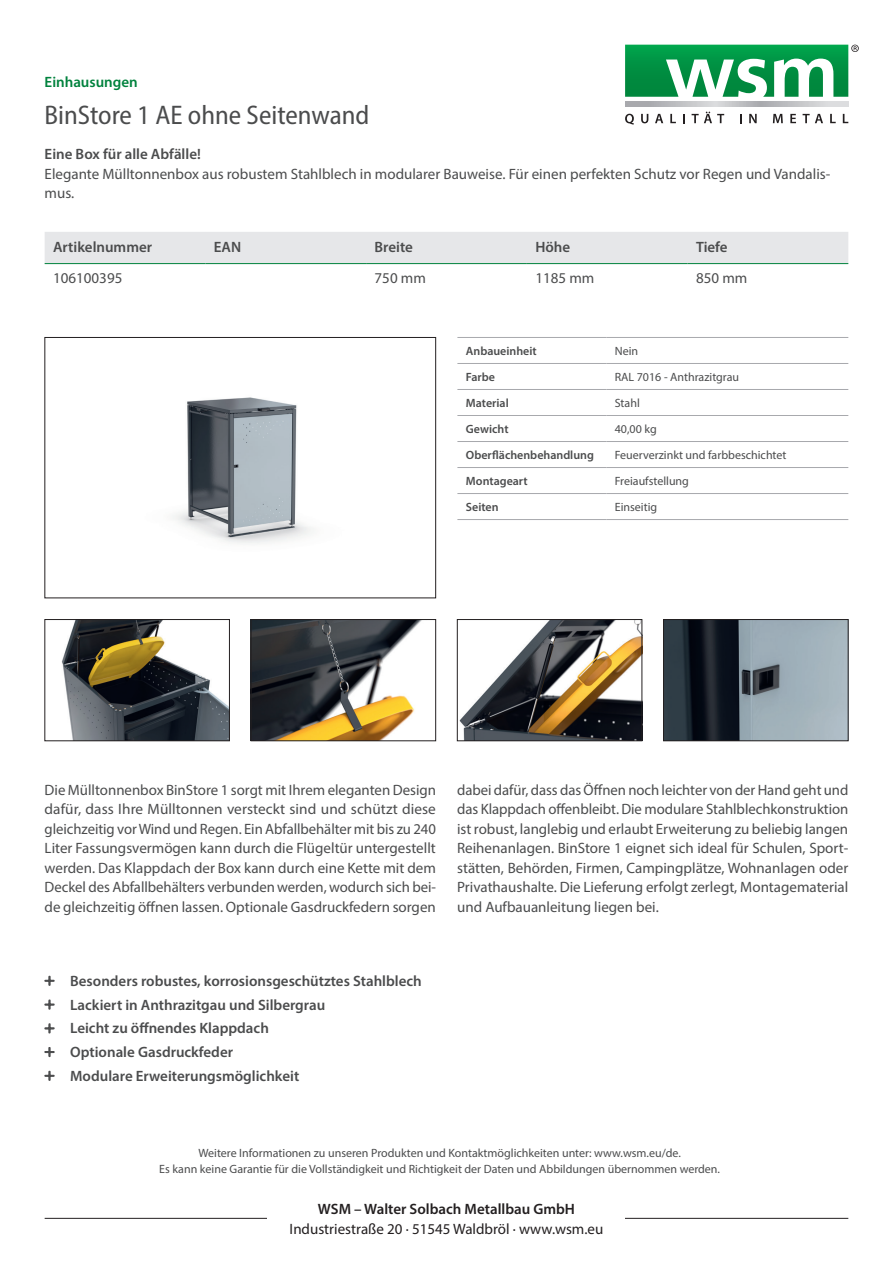
<style>
.page{position:relative;width:893px;height:1263px;background:#fff}
.page>*{position:absolute;margin:0;border:0;box-sizing:border-box;transform-origin:0 0}
.t1{font:semi-condensed 27px "Myriad Pro";color:#4b4c4d}
.t2{font:15px/19.5px "Myriad Pro";color:#4b4c4d;text-align:justify}
.t3{font:600 15px/23.7px "Myriad Pro";color:#4b4c4d}
.t4{font:15px "Myriad Pro";color:#231f20}
.t5{font:600 15px "Myriad Pro";color:#231f20}
.t6{font:600 15px "Myriad Pro";color:#00823d}
.t7{font:12px/16.5px "Myriad Pro";color:#4b4c4d;text-align:center}
.t8{font:600 12px "Myriad Pro";color:#4b4c4d}
</style>
<div class="page">
<img style="left:173px;top:397px;width:138px;height:147px">
<div style="left:45px;top:337px;width:391px;height:261px;border:1px solid #231f20"></div>
<img style="left:61px;top:621px;width:167px;height:118px">
<div style="left:45px;top:619px;width:185px;height:122px;border:1px solid #231f20"></div>
<img style="left:253px;top:621px;width:168px;height:118px">
<div style="left:251px;top:619px;width:185px;height:122px;border:1px solid #231f20"></div>
<img style="left:665px;top:621px;width:181px;height:118px">
<div style="left:663px;top:619px;width:185px;height:122px;border:1px solid #231f20"></div>
<img style="left:459px;top:621px;width:181px;height:118px">
<div style="left:457px;top:619px;width:185px;height:122px;border:1px solid #231f20"></div>
<div style="left:45px;top:232px;width:803px;height:31px;background:#e6e7e9"></div>
<hr style="left:45px;top:263px;width:160px;height:1px;background:#00823d">
<hr style="left:205px;top:263px;width:161px;height:1px;background:#00823d">
<hr style="left:366px;top:263px;width:161px;height:1px;background:#00823d">
<hr style="left:527px;top:263px;width:161px;height:1px;background:#00823d">
<hr style="left:688px;top:263px;width:160px;height:1px;background:#00823d">
<hr style="left:457px;top:337px;width:149px;height:1px;background:#a8a9ad">
<hr style="left:606px;top:337px;width:242px;height:1px;background:#a8a9ad">
<hr style="left:457px;top:363px;width:149px;height:1px;background:#a8a9ad">
<hr style="left:606px;top:363px;width:242px;height:1px;background:#a8a9ad">
<hr style="left:457px;top:389px;width:149px;height:1px;background:#a8a9ad">
<hr style="left:606px;top:389px;width:242px;height:1px;background:#a8a9ad">
<hr style="left:457px;top:415px;width:149px;height:1px;background:#a8a9ad">
<hr style="left:606px;top:415px;width:242px;height:1px;background:#a8a9ad">
<hr style="left:457px;top:441px;width:149px;height:1px;background:#a8a9ad">
<hr style="left:606px;top:441px;width:242px;height:1px;background:#a8a9ad">
<hr style="left:457px;top:467px;width:149px;height:1px;background:#a8a9ad">
<hr style="left:606px;top:467px;width:242px;height:1px;background:#a8a9ad">
<hr style="left:457px;top:493px;width:149px;height:1px;background:#a8a9ad">
<hr style="left:606px;top:493px;width:242px;height:1px;background:#a8a9ad">
<hr style="left:457px;top:519px;width:149px;height:1px;background:#a8a9ad">
<hr style="left:606px;top:519px;width:242px;height:1px;background:#a8a9ad">
<hr style="left:45px;top:1218px;width:803px;height:1px;background:#231f20">
<svg style="left:625px;top:114px;width:9px;height:11px"></svg>
<svg style="left:641px;top:114px;width:7px;height:9px"></svg>
<svg style="left:655px;top:114px;width:8px;height:9px"></svg>
<svg style="left:670px;top:114px;width:6px;height:9px"></svg>
<svg style="left:683px;top:114px;width:2px;height:9px"></svg>
<svg style="left:692px;top:112px;width:32px;height:11px"></svg>
<svg style="left:749px;top:114px;width:8px;height:9px"></svg>
<svg style="left:773px;top:114px;width:10px;height:9px"></svg>
<svg style="left:790px;top:114px;width:6px;height:9px"></svg>
<svg style="left:803px;top:114px;width:20px;height:9px"></svg>
<svg style="left:830px;top:114px;width:6px;height:9px"></svg>
<svg style="left:843px;top:114px;width:5px;height:9px"></svg>
<hr style="left:625px;top:106px;width:223px;height:1px;background:#636366">
<svg style="left:625px;top:102px;width:223px;height:4px"></svg>
<svg style="left:625px;top:45px;width:234px;height:52px"></svg>
<div style="left:268px;top:1203px;width:357px;height:30px;background:#fff"></div>
<p class="t6" style="left:45px;top:72px;width:95px">Einhausungen</p>
<h1 class="t1" style="left:45px;top:99px;width:326px">BinStore 1 AE ohne Seitenwand</h1>
<p class="t3" style="left:45px;top:142px;width:158px">Eine Box für alle Abfälle!</p>
<p class="t2" style="left:45px;top:164px;width:787px">Elegante Mülltonnenbox aus robustem Stahlblech in modularer Bauweise. Für einen perfekten Schutz vor Regen und Vandalis&shy;mus.</p>
<p class="t3" style="left:53px;top:234px;width:101px">Artikelnummer</p>
<p class="t3" style="left:214px;top:234px;width:29px">EAN</p>
<p class="t3" style="left:375px;top:234px;width:40px">Breite</p>
<p class="t3" style="left:535px;top:234px;width:36px">Höhe</p>
<p class="t3" style="left:696px;top:234px;width:33px">Tiefe</p>
<p class="t2" style="left:53px;top:268px;width:71px">106100395</p>
<p class="t2" style="left:375px;top:268px;width:53px">750 mm</p>
<p class="t2" style="left:535px;top:268px;width:60px">1185 mm</p>
<p class="t2" style="left:696px;top:268px;width:53px">850 mm</p>
<p class="t8" style="left:466px;top:343px;width:72px">Anbaueinheit</p>
<p class="t7" style="left:615px;top:342px;width:25px">Nein</p>
<p class="t8" style="left:466px;top:369px;width:31px">Farbe</p>
<p class="t7" style="left:615px;top:368px;width:126px">RAL 7016 - Anthrazitgrau</p>
<p class="t8" style="left:466px;top:395px;width:44px">Material</p>
<p class="t7" style="left:615px;top:394px;width:27px">Stahl</p>
<p class="t8" style="left:466px;top:421px;width:44px">Gewicht</p>
<p class="t7" style="left:615px;top:420px;width:43px">40,00 kg</p>
<p class="t8" style="left:466px;top:447px;width:130px">Oberflächenbehandlung</p>
<p class="t7" style="left:615px;top:446px;width:173px">Feuerverzinkt und farbbeschichtet</p>
<p class="t8" style="left:466px;top:473px;width:63px">Montageart</p>
<p class="t7" style="left:615px;top:472px;width:76px">Freiaufstellung</p>
<p class="t8" style="left:466px;top:499px;width:34px">Seiten</p>
<p class="t7" style="left:615px;top:498px;width:44px">Einseitig</p>
<p class="t2" style="left:45px;top:780px;width:393px">Die Mülltonnenbox BinStore 1 sorgt mit Ihrem eleganten Design dafür, dass Ihre Mülltonnen versteckt sind und schützt diese gleichzeitig vor Wind und Regen. Ein Abfallbehälter mit bis zu 240<br>Liter Fassungsvermögen kann durch die Flügeltür untergestellt werden. Das Klappdach der Box kann durch eine Kette mit dem Deckel des Abfallbehälters verbunden werden, wodurch sich bei&shy;de gleichzeitig öffnen lassen. Optionale Gasdruckfedern sorgen</p>
<p class="t2" style="left:457px;top:780px;width:393px">dabei dafür, dass das Öffnen noch leichter von der Hand geht und das Klappdach offenbleibt. Die modulare Stahlblechkonstruktion ist robust, langlebig und erlaubt Erweiterung zu beliebig langen Reihenanlagen. BinStore 1 eignet sich ideal für Schulen, Sport&shy;stätten, Behörden, Firmen, Campingplätze, Wohnanlagen oder Privathaushalte. Die Lieferung erfolgt zerlegt, Montagematerial und Aufbauanleitung liegen bei.</p>
<p class="t3" style="left:70px;top:968px;width:353px">Besonders robustes, korrosionsgeschütztes Stahlblech Lackiert in Anthrazitgau und Silbergrau<br>Leicht zu öffnendes Klappdach<br>Optionale Gasdruckfeder<br>Modulare Erweiterungsmöglichkeit</p>
<p class="t7" style="left:159px;top:1144px;width:562px">Weitere Informationen zu unseren Produkten und Kontaktmöglichkeiten unter: www.wsm.eu/de.<br>Es kann keine Garantie für die Vollständigkeit und Richtigkeit der Daten und Abbildungen übernommen werden.</p>
<p class="t5" style="left:318px;top:1199px;width:259px">WSM – Walter Solbach Metallbau GmbH</p>
<p class="t4" style="left:290px;top:1219px;width:315px">Industriestraße 20 · 51545 Waldbröl · www.wsm.eu</p>
</div>
